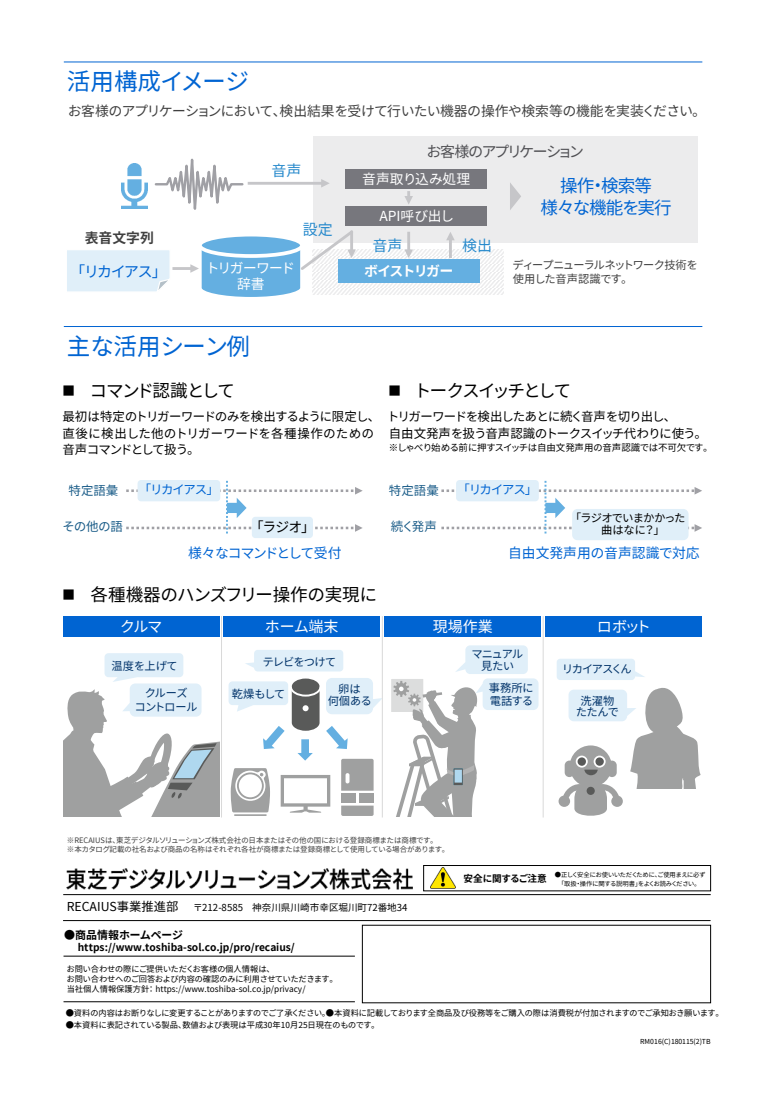
<style>
.page{position:relative;width:777px;height:1099px;background:#fff}
.page>*{position:absolute;margin:0;border:0;box-sizing:border-box;transform-origin:0 0}
.t1{font:23.5px "Toshiba P Sans JP";color:#0064d2}
.t2{font:17.5px "Toshiba P Sans JP";color:#000}
.t3{font:17.5px "Toshiba P Sans JP";letter-spacing:-.05em;color:#0064d2}
.t4{font:15px "Toshiba P Sans JP";color:#fff}
.t5{font:15px "Toshiba P Sans JP";letter-spacing:-.06em;color:#4f4f53}
.t6{font:15px "Toshiba P Sans JP";color:#288acc}
.t7{font:15px "Toshiba P Sans JP";color:#0064d2}
.t8{font:13.75px "Toshiba P Sans JP";color:#404040}
.t9{font:13.75px "Toshiba P Sans JP";color:#0064d2}
.t10{font:13.75px/16.5px "Toshiba P Sans JP";color:#fff;text-align:center}
.t11{font:700 13.75px "Toshiba P Sans JP";color:#fff}
.t12{font:13.75px "Toshiba P Sans JP";color:#000}
.t13{font:700 13.75px "Toshiba P Sans JP";color:#404040}
.t14{font:12.5px/16.5px "Toshiba P Sans JP";letter-spacing:.005em;color:#000;text-align:justify}
.t15{font:12.5px "Toshiba P Sans JP";color:#1a5c88}
.t16{font:12.5px "Toshiba P Sans JP";color:#0064d2}
.t17{font:11.25px/13.5px "Toshiba P Sans JP";color:#003269;text-align:center}
.t18{font:11.25px/13.5px "Toshiba P Sans JP";color:#404040}
.t19{font:11.25px/12.6px "Toshiba P Sans JP";color:#000;text-align:center}
.t20{font:700 11px "Toshiba P Sans JP";color:#000}
.t21{font:700 10.25px "Toshiba P Sans JP";letter-spacing:.005em;color:#000}
.t22{font:9.62px "Toshiba P Sans JP";color:#000}
.t23{font:700 9.62px "Toshiba P Sans JP";color:#000}
.t24{font:9.5px "Toshiba P Sans JP";letter-spacing:-.005em;color:#000}
.t25{font:8.25px "Toshiba P Sans JP";color:#000}
.t26{font:7.5px/9px "Toshiba P Sans JP";color:#404040}
.t27{font:6.88px "Toshiba P Sans JP";letter-spacing:-.01em;color:#000}
.t28{font:6.25px "Toshiba P Sans JP";color:#000}
.s1{font-size:12.25px}
</style>
<div class="page">
<div style="left:423px;top:865px;width:287px;height:26px;border:1px solid #000"></div>
<img style="left:430px;top:867px;width:25px;height:21px">
<hr style="left:63px;top:894px;width:647px;height:1px;background:#000">
<hr style="left:63px;top:920px;width:647px;height:1px;background:#000">
<hr style="left:63px;top:956px;width:291px;height:1px;background:#000">
<hr style="left:63px;top:1001px;width:291px;height:1px;background:#000">
<img style="left:67px;top:868px;width:345px;height:21px">
<hr style="left:64px;top:61px;width:638px;height:1px;background:#0064d2">
<hr style="left:64px;top:326px;width:638px;height:1px;background:#0064d2">
<div style="left:63px;top:616px;width:156px;height:21px;background:#0064d2"></div>
<div style="left:224px;top:616px;width:156px;height:21px;background:#0064d2"></div>
<div style="left:384px;top:616px;width:156px;height:21px;background:#0064d2"></div>
<div style="left:545px;top:616px;width:156px;height:21px;background:#0064d2"></div>
<svg style="left:557px;top:659px;width:144px;height:157px"></svg>
<svg style="left:228px;top:650px;width:153px;height:166px"></svg>
<svg style="left:63px;top:653px;width:156px;height:163px"></svg>
<svg style="left:391px;top:645px;width:147px;height:171px"></svg>
<div style="left:137px;top:480px;width:83px;height:21px;background:#e0eff9;border-radius:4px"></div>
<div style="left:252px;top:517px;width:61px;height:21px;background:#e0eff9;border-radius:4px"></div>
<svg style="left:126px;top:481px;width:236px;height:53px"></svg>
<div style="left:456px;top:480px;width:82px;height:21px;background:#e0eff9;border-radius:4px"></div>
<svg style="left:441px;top:481px;width:260px;height:54px"></svg>
<div style="left:572px;top:509px;width:116px;height:31px;background:#e0eff9;border-radius:5px"></div>
<div style="left:313px;top:249px;width:190px;height:45px;background:#f5f5f6"></div>
<div style="left:313px;top:136px;width:384px;height:106px;background:#ececed"></div>
<div style="left:338px;top:259px;width:141px;height:24px;background:#64afe1"></div>
<svg style="left:510px;top:183px;width:11px;height:27px"></svg>
<div style="left:345px;top:206px;width:142px;height:20px;background:#77777d"></div>
<div style="left:345px;top:169px;width:142px;height:20px;background:#77777d"></div>
<hr style="left:407px;top:232px;width:3px;height:19px;background:#c6c6c9">
<svg style="left:405px;top:249px;width:8px;height:9px"></svg>
<svg style="left:446px;top:232px;width:8px;height:26px"></svg>
<div style="left:67px;top:250px;width:103px;height:42px;background:#e0eff9"></div>
<hr style="left:247px;top:182px;width:75px;height:3px;background:#c6c6c9">
<svg style="left:321px;top:179px;width:8px;height:8px"></svg>
<svg style="left:404px;top:191px;width:9px;height:13px"></svg>
<hr style="left:172px;top:267px;width:20px;height:3px;background:#c6c6c9">
<svg style="left:154px;top:158px;width:90px;height:52px"></svg>
<svg style="left:190px;top:230px;width:166px;height:67px"></svg>
<img style="left:121px;top:163px;width:26px;height:45px">
<hr style="left:221px;top:616px;width:1px;height:201px;background:#d9d9d9">
<hr style="left:381px;top:616px;width:1px;height:201px;background:#d9d9d9">
<hr style="left:542px;top:616px;width:1px;height:201px;background:#d9d9d9">
<p class="t1" style="left:67px;top:68px;width:183px">活用構成イメージ</p>
<p class="t8" style="left:68px;top:104px;width:632px">お客様のアプリケーションにおいて、検出結果を受けて行いたい機器の操作や検索等の機能を実装ください。</p>
<p class="t13" style="left:85px;top:230px;width:70px">表音文字列</p>
<p class="t6" style="left:271px;top:162px;width:31px">音声</p>
<p class="t6" style="left:302px;top:221px;width:31px">設定</p>
<p class="t5" style="left:426px;top:143px;width:158px">お客様のアプリケーション</p>
<p class="t3" style="left:559px;top:176px;width:93px">操作・検索等</p>
<p class="t10" style="left:379px;top:208px;width:75px">API呼び出し</p>
<p class="t10" style="left:362px;top:171px;width:109px">音声取り込み処理</p>
<p class="t3" style="left:540px;top:197px;width:133px">様々な機能を実行</p>
<p class="t6" style="left:372px;top:237px;width:31px">音声</p>
<p class="t6" style="left:462px;top:237px;width:31px">検出</p>
<p class="t7" style="left:78px;top:263px;width:83px">「リカイアス」</p>
<p class="t18" style="left:512px;top:259px;width:186px">ディープニューラルネットワーク技術を使用した音声認識です。</p>
<p class="t10" style="left:208px;top:260px;width:87px">トリガーワード辞書</p>
<p class="t11" style="left:364px;top:263px;width:90px">ボイストリガー</p>
<p class="t1" style="left:67px;top:333px;width:185px">主な活用シーン例</p>
<p class="t2" style="left:62px;top:381px;width:173px">■ コマンド認識として</p>
<p class="t2" style="left:388px;top:381px;width:184px">■ トークスイッチとして</p>
<p class="t14" style="left:62px;top:408px;width:313px">最初は特定のトリガーワードのみを検出するように限定し、直後に検出した他のトリガーワードを各種操作のための音声コマンドとして扱う。</p>
<p class="t14" style="left:388px;top:408px;width:313px">トリガーワードを検出したあとに続く音声を切り出し、<br>自由文発声を扱う音声認識のトークスイッチ代わりに使う。</p>
<p class="t24" style="left:388px;top:442px;width:320px">※しゃべり始める前に押すスイッチは自由文発声用の音声認識では不可欠です。</p>
<p class="t15" style="left:69px;top:483px;width:51px">特定語彙</p>
<p class="t15" style="left:63px;top:519px;width:62px">その他の語</p>
<p class="t16" style="left:145px;top:483px;width:70px">「リカイアス」</p>
<p class="t16" style="left:463px;top:483px;width:70px">「リカイアス」</p>
<p class="t15" style="left:389px;top:483px;width:51px">特定語彙</p>
<p class="t15" style="left:390px;top:519px;width:47px">続く発声</p>
<p class="t19" style="left:575px;top:511px;width:111px">「ラジオでいまかかった曲はなに？」</p>
<p class="t12" style="left:256px;top:519px;width:53px">「ラジオ」</p>
<p class="t9" style="left:188px;top:545px;width:155px">様々なコマンドとして受付</p>
<p class="t9" style="left:507px;top:545px;width:193px">自由文発声用の音声認識で対応</p>
<p class="t2" style="left:62px;top:584px;width:316px">■ 各種機器のハンズフリー操作の実現に</p>
<p class="t4" style="left:120px;top:617px;width:43px">クルマ</p>
<p class="t4" style="left:265px;top:617px;width:75px">ホーム端末</p>
<p class="t4" style="left:432px;top:617px;width:61px">現場作業</p>
<p class="t4" style="left:597px;top:617px;width:54px">ロボット</p>
<p class="t17" style="left:111px;top:659px;width:67px">温度を上げて</p>
<p class="t17" style="left:135px;top:686px;width:63px">クルーズ<br>コントロール</p>
<p class="t17" style="left:472px;top:647px;width:52px">マニュアル</p>
<p class="t17" style="left:481px;top:659px;width:34px">見たい</p>
<p class="t17" style="left:488px;top:681px;width:46px">事務所に</p>
<p class="t17" style="left:489px;top:694px;width:44px">電話する</p>
<p class="t17" style="left:263px;top:655px;width:74px">テレビをつけて</p>
<p class="t17" style="left:232px;top:687px;width:54px">乾燥もして</p>
<p class="t17" style="left:338px;top:682px;width:24px">卵は</p>
<p class="t17" style="left:327px;top:695px;width:45px">何個ある</p>
<p class="t17" style="left:562px;top:662px;width:70px">リカイアスくん</p>
<p class="t17" style="left:575px;top:695px;width:44px;line-height:11.2px">洗濯物たたんで</p>
<p class="t26" style="left:67px;top:836px;width:380px">※RECAIUSは、東芝デジタルソリューションズ株式会社の日本またはその他の国における登録商標または商標です。<br>※本カタログ記載の社名および商品の名称はそれぞれ各社が商標または登録商標として使用している場合があります。</p>
<p class="t22" style="left:67px;top:901px;width:342px"><span class="s1">RECAIUS事業推進部</span> 〒212-8585 神奈川県川崎市幸区堀川町72番地34</p>
<p class="t20" style="left:64px;top:928px;width:120px">●商品情報ホームページ</p>
<p class="t21" style="left:78px;top:941px;width:218px">https://www.toshiba-sol.co.jp/pro/recaius/</p>
<p class="t25" style="left:67px;top:964px;width:205px">お問い合わせの際にご提供いただくお客様の個人情報は、</p>
<p class="t25" style="left:67px;top:974px;width:268px">お問い合わせへのご回答および内容の確認のみに利用させていただきます。</p>
<p class="t25" style="left:67px;top:984px;width:240px">当社個人情報保護方針： https://www.toshiba-sol.co.jp/privacy/</p>
<p class="t23" style="left:463px;top:872px;width:84px">安全に関するご注意</p>
<p class="t28" style="left:554px;top:871px;width:152px">●正しく安全にお使いいただくために、ご使用まえに必ず</p>
<p class="t28" style="left:560px;top:880px;width:138px">「取扱・操作に関する説明書」をよくお読みください。</p>
<p class="t25" style="left:66px;top:1008px;width:655px">●資料の内容はお断りなしに変更することがありますのでご了承ください。●本資料に記載しております全商品及び役務等をご購入の際は消費税が付加されますのでご承知おき願います。</p>
<p class="t25" style="left:66px;top:1020px;width:311px">●本資料に表記されている製品、数値および表現は平成30年10月25日現在のものです。</p>
<p class="t27" style="left:640px;top:1037px;width:72px">RM016(C)180115(2)TB</p>
</div>
